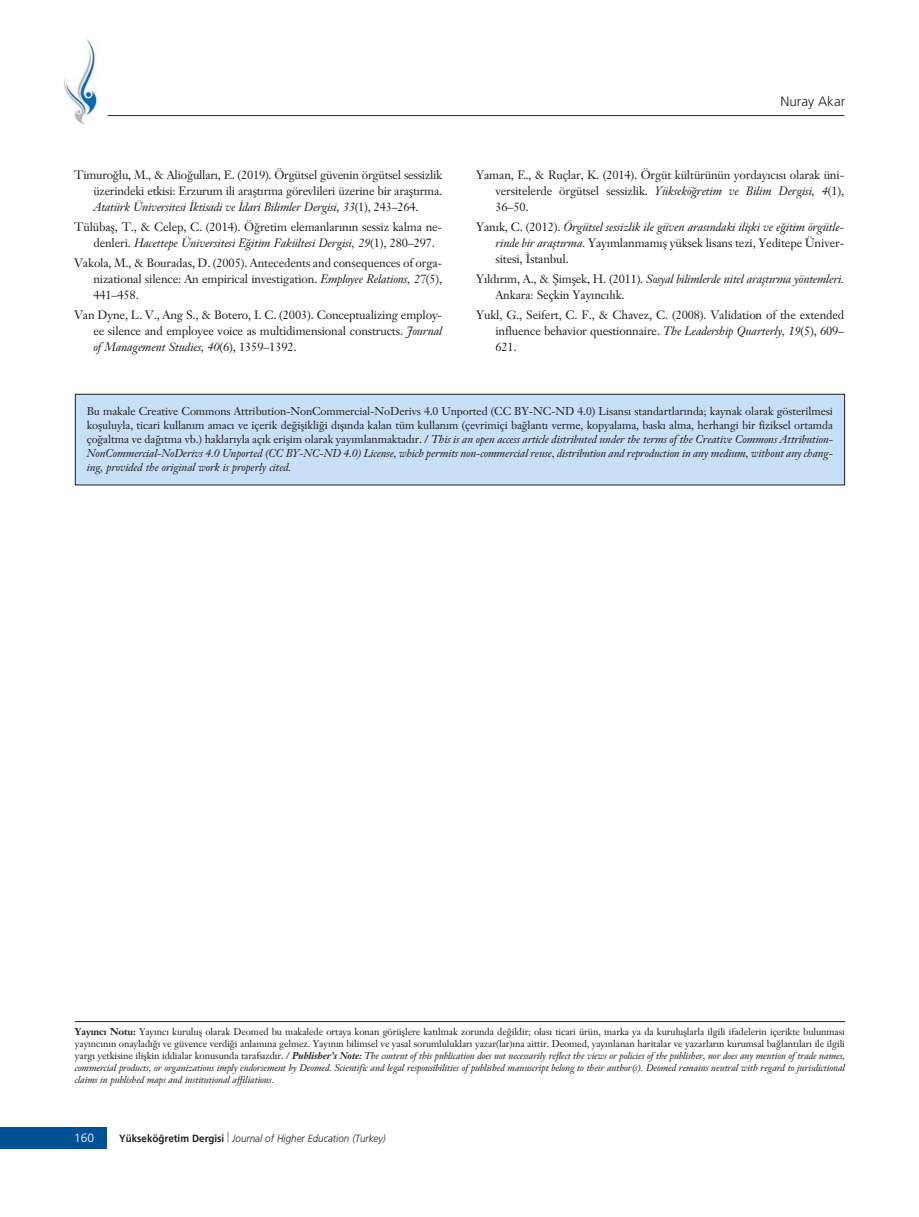
<style>
.page{position:relative;width:919px;height:1217px;background:#fff}
.page>*{position:absolute;margin:0;border:0;box-sizing:border-box;transform-origin:0 0}
.t1{font:300 13.5px "Frutiger";color:#231f20}
.t2{font:12px/15.9px "Janson Text";letter-spacing:-.015em;color:#231f20;text-align:justify}
.t3{font:300 12px "Frutiger";color:#fff}
.t4{font:11.25px/14.1px "Janson Text";letter-spacing:-.01em;color:#231f20;text-align:justify}
.t5{font:italic 300 10.5px "Frutiger";color:#231f20;scale:.94 1}
.t6{font:9.75px/12px "Janson Text";letter-spacing:-.01em;color:#231f20;text-align:justify}
.s1{font-style:italic}
.s2{font-weight:700}
.s3{font-weight:700;font-style:italic}
.s4{font-weight:700;font-style:normal}
</style>
<div class="page">
<div style="left:0;top:1127px;width:106px;height:21px;background:#005295"></div>
<img style="left:64px;top:38px;width:34px;height:87px">
<hr style="left:108px;top:115px;width:736px;height:1px;background:#231f20">
<div style="left:97px;top:107px;width:10px;height:9px;background:#fff"></div>
<div style="left:75px;top:394px;width:769px;height:91px;background:#c7e0f5"></div>
<div style="left:75px;top:394px;width:769px;height:91px;border:1px solid #231f20"></div>
<hr style="left:75px;top:1020px;width:769px;height:1px;background:#231f20">
<p class="t2" style="left:93px;top:168px;width:350px;text-indent:-19px">Timuro¤lu, M., &amp; Alio¤ullar›, E. (2019). Örgütsel güvenin örgütsel sessizlik üzerindeki etkisi: Erzurum ili araflt›rma görevlileri üzerine bir araflt›rma.<br><span class="s1">Atatürk Üniversitesi ‹ktisadi ve ‹dari Bilimler Dergisi, 33</span>(1), 243–264.</p>
<p class="t2" style="left:93px;top:220px;width:350px;text-indent:-19px">Tülübafl, T., &amp; Celep, C. (2014). Ö¤retim elemanlar›n›n sessiz kalma ne&shy;denleri. <span class="s1">Hacettepe Üniversitesi E¤itim Fakültesi Dergisi, 29</span>(1), 280–297.</p>
<p class="t2" style="left:93px;top:256px;width:350px;text-indent:-19px">Vakola, M., &amp; Bouradas, D. (2005). Antecedents and consequences of orga&shy;nizational silence: An empirical investigation. <span class="s1">Employee Relations, 27</span>(5), 441–458.</p>
<p class="t2" style="left:93px;top:308px;width:350px;text-indent:-19px">Van Dyne, L. V., Ang S., &amp; Botero, I. C. (2003). Conceptualizing employ&shy;ee silence and employee voice as multidimensional constructs. <span class="s1">Journal of Management Studies, 40</span>(6), 1359–1392.</p>
<p class="t1" style="left:780px;top:96px;width:66px">Nuray Akar</p>
<p class="t2" style="left:495px;top:168px;width:350px;text-indent:-19px">Yaman, E., &amp; Ruçlar, K. (2014). Örgüt kültürünün yorday›c›s› olarak üni&shy;versitelerde örgütsel sessizlik. <span class="s1">Yüksekö¤retim ve Bilim Dergisi, 4</span>(1), 36–50.</p>
<p class="t2" style="left:495px;top:220px;width:350px;text-indent:-19px">Yan›k, C. (2012). <span class="s1">Örgütsel sessizlik ile güven aras›ndaki iliflki ve e¤itim örgütle&shy;rinde bir araflt›rma.</span> Yay›mlanmam›fl yüksek lisans tezi, Yeditepe Üniver&shy;sitesi, ‹stanbul.</p>
<p class="t2" style="left:495px;top:272px;width:350px;text-indent:-19px">Y›ld›r›m, A., &amp; fiimflek, H. (2011). <span class="s1">Sosyal bilimlerde nitel araflt›rma yöntemleri.<br></span>Ankara: Seçkin Yay›nc›l›k.</p>
<p class="t2" style="left:495px;top:308px;width:350px;text-indent:-19px">Yukl, G., Seifert, C. F., &amp; Chavez, C. (2008). Validation of the extended influence behavior questionnaire. <span class="s1">The Leadership Quarterly, 19</span>(5), 609– 621.</p>
<p class="t4" style="left:87px;top:405px;width:747px">Bu makale Creative Commons Attribution-NonCommercial-NoDerivs 4.0 Unported (CC BY-NC-ND 4.0) Lisans› standartlar›nda; kaynak olarak gösterilmesi kofluluyla, ticari kullan›m amac› ve içerik de¤iflikli¤i d›fl›nda kalan tüm kullan›m (çevrimiçi ba¤lant› verme, kopyalama, bask› alma, herhangi bir fiziksel ortamda ço¤altma ve da¤›tma vb.) haklar›yla aç›k eriflim olarak yay›mlanmaktad›r. / <span class="s1">This is an open access article distributed under the terms of the Creative Commons Attribution-NonCommercial-NoDerivs 4.0 Unported (CC BY-NC-ND 4.0) License, which permits non-commercial reuse, distribution and reproduction in any medium, without any chang&shy;ing, provided the original work is properly cited.</span></p>
<p class="t6" style="left:75px;top:1026px;width:771px"><span class="s2">Yay›nc› Notu:</span> Yay›nc› kurulufl olarak Deomed bu makalede ortaya konan görüfllere kat›lmak zorunda de¤ildir; olas› ticari ürün, marka ya da kurulufllarla ilgili ifadelerin içerikte bulunmas› yay›nc›n›n onaylad›¤› ve güvence verdi¤i anlam›na gelmez. Yay›n›n bilimsel ve yasal sorumluluklar› yazar(lar)›na aittir. Deomed, yay›nlanan haritalar ve yazarlar›n kurumsal ba¤lant›lar› ile ilgili yarg› yetkisine iliflkin iddialar konusunda tarafs›zd›r. / <span class="s3">Publisher’s Note:</span> <span class="s1">The content of this publication does not necessarily reflect the views or policies of the publisher, nor does any mention of trade names, commercial products, or organizations imply endorsement by Deomed. Scientific and legal responsibilities of published manuscript belong to their author(s). Deomed remains neutral with regard to jurisdictional claims in published maps and institutional affiliations.</span></p>
<p class="t3" style="left:74px;top:1132px;width:22px">160</p>
<p class="t5" style="left:119px;top:1133px;width:285px"><span class="s4">Yüksekö¤retim Dergisi</span> Journal of Higher Education (Turkey)</p>
</div>
